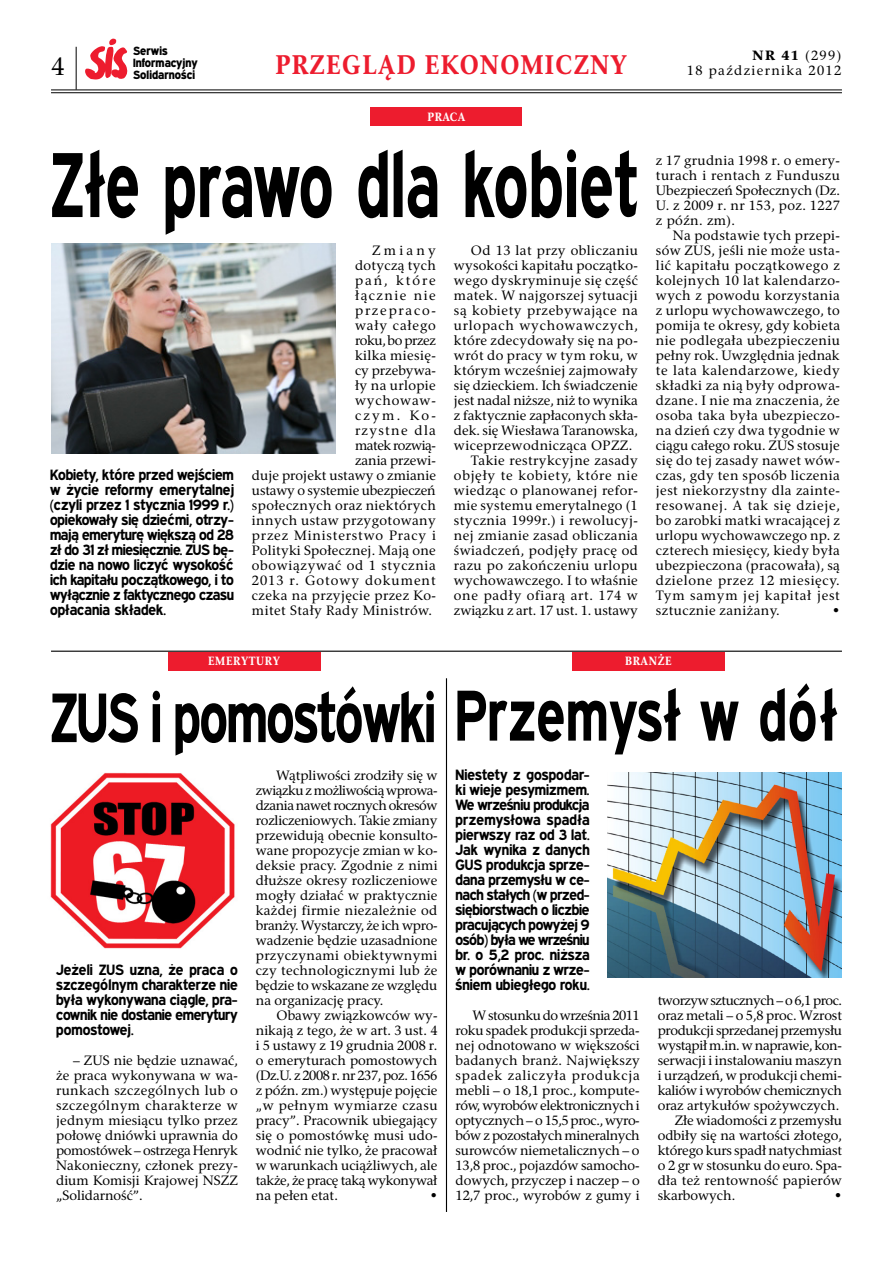
<style>
.page{position:relative;width:893px;height:1263px;background:#fff}
.page>*{position:absolute;margin:0;border:0;box-sizing:border-box;transform-origin:0 0}
.TEKST{font:700 92.4px "Expressway Rg";letter-spacing:.02em;color:#000;scale:.71 1}
.TEKST-2{font:700 70.2px "Expressway Rg";letter-spacing:-.02em;color:#000;scale:.77 1}
.PAGINA_dzial{font:700 27px "Rashel Cnd EFN";letter-spacing:.05em;color:#ed1c2e}
.t1{font:25.5px "Rashel EFN";color:#000}
.TEKST-3{font:700 15px/15px "Expressway Rg";letter-spacing:-.015em;color:#000;text-align:justify}
.TEKST-4{font:13.5px/15px "Rashel EFN";letter-spacing:.015em;color:#000;text-align:justify}
.TEKST-5{font:13.5px "Rashel EFN";letter-spacing:.06em;color:#000}
.TEKST-6{font:13.5px/15px "Rashel EFN";letter-spacing:.1em;color:#000;text-align:right}
.TEKST-7{font:13.5px "Rashel EFN";letter-spacing:-.01em;color:#000}
.TEKST-8{font:13.5px "Rashel EFN";letter-spacing:.05em;color:#000}
.TEKST-9{font:13.5px "Rashel EFN";letter-spacing:.07em;color:#000}
.TEKST-10{font:13.5px "Rashel EFN";letter-spacing:-.03em;color:#000}
.TEKST-11{font:13.5px "Rashel EFN";letter-spacing:-.035em;color:#000}
.TEKST-12{font:13.5px "Rashel EFN";letter-spacing:.11em;color:#000}
.TEKST-13{font:13.5px "Rashel EFN";letter-spacing:.13em;color:#000}
.TEKST-14{font:13.5px "Rashel EFN";letter-spacing:.095em;color:#000}
.TEKST-15{font:13.5px "Rashel EFN";letter-spacing:.14em;color:#000}
.t2{font:12px/12px "Expressway Xb";color:#000}
.RUBRYKA_kontra{font:700 12px "Rashel Cnd EFN";letter-spacing:.05em;color:#fff}
.s1{font-family:"Rashel EFN Heavy"}
.s2{font-size:72.15px}
</style>
<div class="page">
<svg style="left:85px;top:38px;width:43px;height:42px"></svg>
<hr style="left:51px;top:92px;width:791px;height:1px;background:#000">
<hr style="left:51px;top:90px;width:791px;height:1px;background:#000">
<hr style="left:76px;top:47px;width:1px;height:43px;background:#000">
<div style="left:168px;top:652px;width:152px;height:19px;background:#ed1c2e"></div>
<hr style="left:51px;top:651px;width:791px;height:1px;background:#000">
<img style="left:50px;top:773px;width:185px;height:176px">
<hr style="left:446px;top:678px;width:1px;height:534px;background:#000">
<div style="left:371px;top:107px;width:151px;height:19px;background:#ed1c2e"></div>
<img style="left:52px;top:244px;width:284px;height:210px">
<div style="left:572px;top:652px;width:153px;height:19px;background:#ed1c2e"></div>
<img style="left:607px;top:773px;width:235px;height:204px">
<h3 class="t1" style="left:51px;top:50px;width:15px">4</h3>
<p class="t2" style="left:133px;top:44px;width:66px">Serwis<br>Informacyjny<br>Solidarności</p>
<p class="TEKST-6" style="left:687px;top:47px;width:156px"><span class="s1">NR 41</span> (299)<br>18 października 2012</p>
<p class="PAGINA_dzial" style="left:275px;top:48px;width:353px">PRZEGLĄD EKONOMICZNY</p>
<p class="RUBRYKA_kontra" style="left:427px;top:109px;width:40px">PRACA</p>
<p class="TEKST" style="left:50px;top:129px;width:829px">Złe prawo dla kobiet</p>
<p class="TEKST-3" style="left:50px;top:466px;width:186px">Kobiety, które przed wejściem w życie reformy emerytalnej (czyli przez 1 stycznia 1999 r.) opiekowały się dziećmi, otrzy&shy;mają emeryturę większą od 28 zł do 31 zł miesięcznie. ZUS bę&shy;dzie na nowo liczyć wysokość ich kapitału początkowego, i to wyłącznie z faktycznego czasu opłacania składek.</p>
<p class="TEKST-4" style="left:372px;top:242px;width:65px">Zmiany</p>
<p class="TEKST-4" style="left:355px;top:257px;width:82px">dotyczą tych</p>
<p class="TEKST-15" style="left:355px;top:271px;width:82px">pań, które</p>
<p class="TEKST-12" style="left:355px;top:286px;width:82px">łącznie nie</p>
<p class="TEKST-13" style="left:355px;top:301px;width:82px">przepraco-</p>
<p class="TEKST-5" style="left:355px;top:316px;width:82px">wały całego</p>
<p class="TEKST-10" style="left:355px;top:331px;width:82px">roku, bo przez</p>
<p class="TEKST-4" style="left:355px;top:347px;width:82px">kilka miesię-</p>
<p class="TEKST-4" style="left:355px;top:362px;width:82px">cy przebywa-</p>
<p class="TEKST-4" style="left:355px;top:377px;width:82px">ły na urlopie</p>
<p class="TEKST-5" style="left:355px;top:391px;width:82px">wychowaw-</p>
<p class="TEKST-4" style="left:355px;top:407px;width:82px">czym. Ko-</p>
<p class="TEKST-14" style="left:355px;top:421px;width:82px">rzystne dla</p>
<p class="TEKST-11" style="left:355px;top:436px;width:82px">matek rozwią-</p>
<p class="TEKST-4" style="left:355px;top:452px;width:82px">zania przewi-</p>
<p class="TEKST-4" style="left:252px;top:467px;width:186px">duje projekt ustawy o zmianie</p>
<p class="TEKST-7" style="left:252px;top:481px;width:185px">ustawy o systemie ubezpieczeń</p>
<p class="TEKST-4" style="left:252px;top:497px;width:185px">społecznych oraz niektórych</p>
<p class="TEKST-4" style="left:252px;top:512px;width:185px">innych ustaw przygotowany</p>
<p class="TEKST-5" style="left:252px;top:526px;width:185px">przez Ministerstwo Pracy i</p>
<p class="TEKST-4" style="left:252px;top:542px;width:185px">Polityki Społecznej. Mają one</p>
<p class="TEKST-8" style="left:252px;top:556px;width:185px">obowiązywać od 1 stycznia</p>
<p class="TEKST-9" style="left:252px;top:571px;width:185px">2013 r. Gotowy dokument</p>
<p class="TEKST-4" style="left:252px;top:587px;width:185px">czeka na przyjęcie przez Ko-</p>
<p class="TEKST-4" style="left:252px;top:602px;width:181px">mitet Stały Rady Ministrów.</p>
<p class="TEKST-4" style="left:454px;top:242px;width:186px;text-indent:17px">Od 13 lat przy obliczaniu wysokości kapitału początko&shy;wego dyskryminuje się część matek. W najgorszej sytuacji są kobiety przebywające na urlopach wychowawczych, które zdecydowały się na po&shy;wrót do pracy w tym roku, w którym wcześniej zajmowały się dzieckiem. Ich świadczenie jest nadal niższe, niż to wynika z faktycznie zapłaconych skła&shy;dek. się Wiesława Taranowska, wiceprzewodnicząca OPZZ.</p>
<p class="TEKST-4" style="left:454px;top:452px;width:185px;text-indent:17px">Takie restrykcyjne zasady objęły te kobiety, które nie wiedząc o planowanej refor&shy;mie systemu emerytalnego (1 stycznia 1999r.) i rewolucyj&shy;nej zmianie zasad obliczania świadczeń, podjęły pracę od razu po zakończeniu urlopu wychowawczego. I to właśnie one padły ofiarą art. 174 w związku z art. 17 ust. 1. ustawy</p>
<p class="TEKST-4" style="left:656px;top:152px;width:186px">z 17 grudnia 1998 r. o emery&shy;turach i rentach z Funduszu Ubezpieczeń Społecznych (Dz.<br>U. z 2009 r. nr 153, poz. 1227 z późn. zm).</p>
<p class="TEKST-4" style="left:656px;top:227px;width:186px;text-indent:17px">Na podstawie tych przepi&shy;sów ZUS, jeśli nie może usta&shy;lić kapitału początkowego z kolejnych 10 lat kalendarzo&shy;wych z powodu korzystania z urlopu wychowawczego, to pomija te okresy, gdy kobieta nie podlegała ubezpieczeniu pełny rok. Uwzględnia jednak te lata kalendarzowe, kiedy składki za nią były odprowa&shy;dzane. I nie ma znaczenia, że osoba taka była ubezpieczo&shy;na dzień czy dwa tygodnie w ciągu całego roku. ZUS stosuje się do tej zasady nawet wów&shy;czas, gdy ten sposób liczenia jest niekorzystny dla zainte&shy;resowanej. A tak się dzieje, bo zarobki matki wracającej z urlopu wychowawczego np. z czterech miesięcy, kiedy była ubezpieczona (pracowała), są dzielone przez 12 miesięcy.<br>Tym samym jej kapitał jest sztucznie zaniżany.</p>
<p class="TEKST-4" style="left:832px;top:602px;width:9px">•</p>
<p class="RUBRYKA_kontra" style="left:208px;top:654px;width:73px">EMERYTURY</p>
<p class="RUBRYKA_kontra" style="left:625px;top:654px;width:48px">BRANŻE</p>
<p class="TEKST-2" style="left:50px;top:675px;width:1023px">ZUS i pomostówki <span class="s2">Przemysł w dół</span></p>
<p class="TEKST-3" style="left:56px;top:961px;width:183px">Jeżeli ZUS uzna, że praca o szczególnym charakterze nie była wykonywana ciągle, pra&shy;cownik nie dostanie emerytury pomostowej.</p>
<p class="TEKST-4" style="left:56px;top:1052px;width:183px;text-indent:17px">– ZUS nie będzie uznawać, że praca wykonywana w wa&shy;runkach szczególnych lub o szczególnym charakterze w jednym miesiącu tylko przez połowę dniówki uprawnia do pomostówek – ostrzega Henryk Nakonieczny, członek prezy&shy;dium Komisji Krajowej NSZZ „Solidarność”.</p>
<p class="TEKST-4" style="left:256px;top:767px;width:183px;text-indent:20px">Wątpliwości zrodziły się w związku z możliwością wprowa&shy;dzania nawet rocznych okresów rozliczeniowych. Takie zmiany przewidują obecnie konsulto&shy;wane propozycje zmian w ko&shy;deksie pracy. Zgodnie z nimi dłuższe okresy rozliczeniowe mogły działać w praktycznie każdej firmie niezależnie od branży. Wystarczy, że ich wpro&shy;wadzenie będzie uzasadnione przyczynami obiektywnymi czy technologicznymi lub że będzie to wskazane ze względu na organizację pracy.</p>
<p class="TEKST-4" style="left:256px;top:1007px;width:183px;text-indent:21px">Obawy związkowców wy&shy;nikają z tego, że w art. 3 ust. 4 i 5 ustawy z 19 grudnia 2008 r. o emeryturach pomostowych (Dz.U. z 2008 r. nr 237, poz. 1656 z późn. zm.) występuje pojęcie „w pełnym wymiarze czasu pracy”. Pracownik ubiegający się o pomostówkę musi udo&shy;wodnić nie tylko, że pracował w warunkach uciążliwych, ale także, że pracę taką wykonywał na pełen etat.</p>
<p class="TEKST-4" style="left:430px;top:1187px;width:9px">•</p>
<p class="TEKST-3" style="left:455px;top:766px;width:136px">Niestety z gospodar&shy;ki wieje pesymizmem.<br>We wrześniu produkcja przemysłowa spadła pierwszy raz od 3 lat.<br>Jak wynika z danych GUS produkcja sprze&shy;dana przemysłu w ce&shy;nach stałych (w przed&shy;siębiorstwach o liczbie pracujących powyżej 9 osób) była we wrześniu br. o 5,2 proc. niższa w porównaniu z wrze&shy;śniem ubiegłego roku.</p>
<p class="TEKST-4" style="left:455px;top:1007px;width:186px;text-indent:17px">W stosunku do września 2011 roku spadek produkcji sprzeda&shy;nej odnotowano w większości badanych branż. Największy spadek zaliczyła produkcja mebli – o 18,1 proc., kompute&shy;rów, wyrobów elektronicznych i optycznych – o 15,5 proc., wyro&shy;bów z pozostałych mineralnych surowców niemetalicznych – o 13,8 proc., pojazdów samocho&shy;dowych, przyczep i naczep – o 12,7 proc., wyrobów z gumy i</p>
<p class="TEKST-4" style="left:658px;top:992px;width:186px">tworzyw sztucznych – o 6,1 proc. oraz metali – o 5,8 proc. Wzrost produkcji sprzedanej przemysłu wystąpił m.in. w naprawie, kon&shy;serwacji i instalowaniu maszyn i urządzeń, w produkcji chemi&shy;kaliów i wyrobów chemicznych oraz artykułów spożywczych.</p>
<p class="TEKST-4" style="left:658px;top:1112px;width:186px;text-indent:17px">Złe wiadomości z przemysłu odbiły się na wartości złotego, którego kurs spadł natychmiast o 2 gr w stosunku do euro. Spa&shy;dła też rentowność papierów skarbowych.</p>
<p class="TEKST-4" style="left:834px;top:1187px;width:9px">•</p>
</div>
